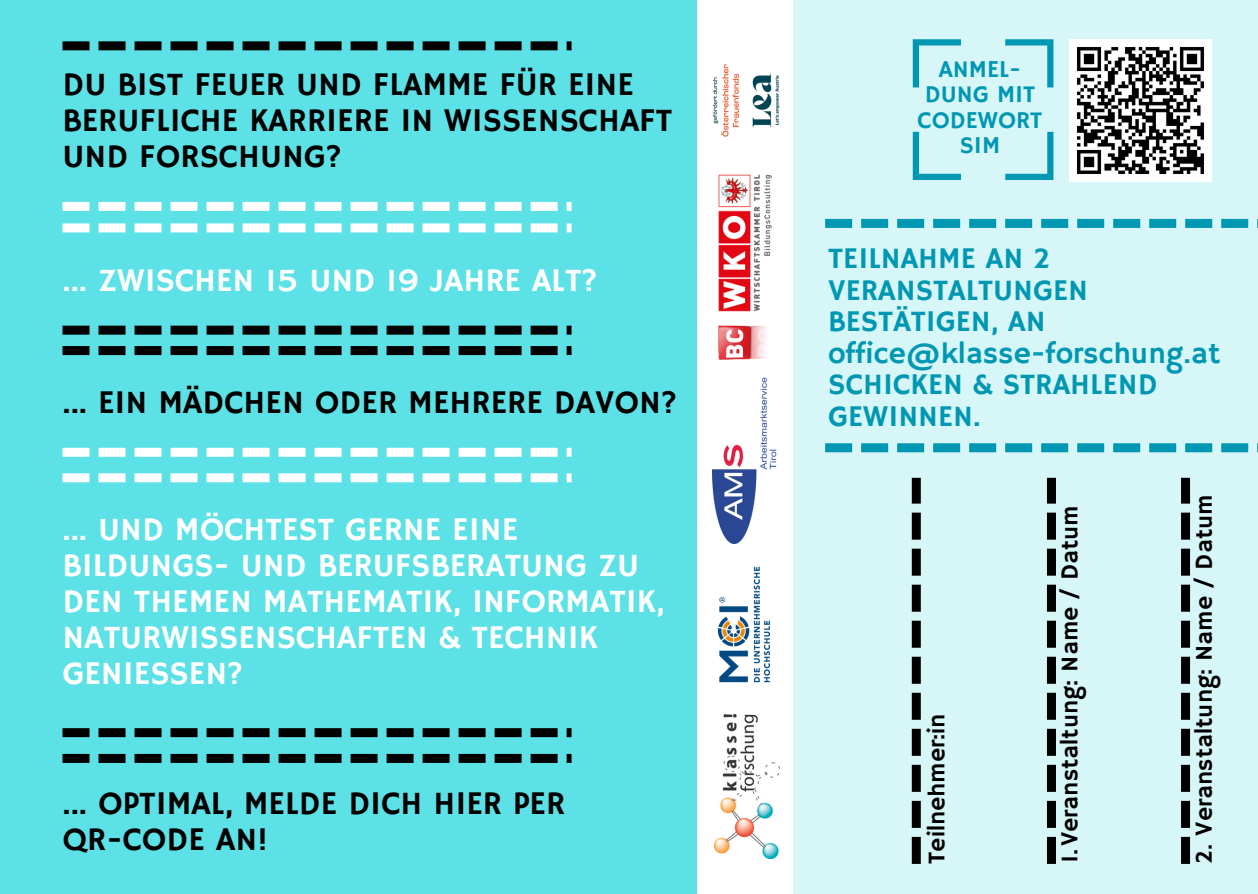
<style>
.page{position:relative;width:1258px;height:894px;background:#fff}
.page>*{position:absolute;margin:0;border:0;box-sizing:border-box;transform-origin:0 0}
.t1{font:33px/36px "Hammersmith One";color:#fff}
.t2{font:33px/36px "Hammersmith One";color:#000}
.t3{font:30px/31.5px "Hammersmith One";color:#0097b2}
.t4{font:24.3px "Hammersmith One";color:#000}
.t5{font:24.3px/25.5px "Hammersmith One";color:#0097b2;text-align:center}
</style>
<div class="page">
<div style="left:0;top:0;width:1258px;height:893px;background:#5ce1e6"></div>
<div style="left:697px;top:0;width:561px;height:893px;background:#d6f6f8"></div>
<svg style="left:912px;top:477px;width:9px;height:386px"></svg>
<svg style="left:1047px;top:477px;width:9px;height:386px"></svg>
<svg style="left:1181px;top:477px;width:9px;height:386px"></svg>
<svg style="left:825px;top:219px;width:433px;height:9px"></svg>
<svg style="left:825px;top:443px;width:433px;height:9px"></svg>
<svg style="left:62px;top:223px;width:509px;height:9px"></svg>
<svg style="left:62px;top:447px;width:509px;height:9px"></svg>
<svg style="left:62px;top:473px;width:509px;height:9px"></svg>
<svg style="left:62px;top:325px;width:509px;height:9px"></svg>
<svg style="left:62px;top:346px;width:509px;height:9px"></svg>
<svg style="left:62px;top:202px;width:509px;height:9px"></svg>
<svg style="left:62px;top:41px;width:509px;height:9px"></svg>
<svg style="left:62px;top:753px;width:509px;height:9px"></svg>
<svg style="left:62px;top:728px;width:509px;height:9px"></svg>
<svg style="left:913px;top:39px;width:48px;height:48px"></svg>
<svg style="left:1005px;top:39px;width:48px;height:48px"></svg>
<svg style="left:1005px;top:132px;width:48px;height:48px"></svg>
<svg style="left:913px;top:132px;width:48px;height:48px"></svg>
<img style="left:1069px;top:39px;width:142px;height:142px">
<div style="left:697px;top:0;width:95px;height:893px;background:#fff"></div>
<img style="left:712px;top:64px;width:68px;height:73px">
<img style="left:712px;top:377px;width:65px;height:166px">
<img style="left:718px;top:174px;width:54px;height:186px">
<img style="left:714px;top:714px;width:65px;height:144px">
<img style="left:717px;top:543px;width:54px;height:140px">
<h3 class="t2" style="left:62px;top:68px;width:611px">DU BIST FEUER UND FLAMME FÜR EINE<br>BERUFLICHE KARRIERE IN WISSENSCHAFT<br>UND FORSCHUNG?</h3>
<p class="t1" style="left:62px;top:263px;width:537px">... ZWISCHEN 15 UND 19 JAHRE ALT?</p>
<p class="t2" style="left:62px;top:385px;width:616px">... EIN MÄDCHEN ODER MEHRERE DAVON?</p>
<h2 class="t1" style="left:62px;top:512px;width:603px">... UND MÖCHTEST GERNE EINE<br>BILDUNGS- UND BERUFSBERATUNG ZU<br>DEN THEMEN MATHEMATIK, INFORMATIK,<br>NATURWISSENSCHAFTEN &amp; TECHNIK<br>GENIESSEN?</h2>
<p class="t2" style="left:62px;top:786px;width:504px">... OPTIMAL, MELDE DICH HIER PER<br>QR-CODE AN!</p>
<p class="t5" style="left:917px;top:57px;width:126px">ANMEL-<br>DUNG MIT<br>CODEWORT<br>SIM</p>
<p class="t3" style="left:828px;top:244px;width:394px">TEILNAHME AN 2<br>VERANSTALTUNGEN<br>BESTÄTIGEN, AN office@klasse-forschung.at<br>SCHICKEN &amp; STRAHLEND<br>GEWINNEN.</p>
<p class="t4" style="left:923px;top:863px;width:152px;rotate:-90deg">Teilnehmer:in</p>
<p class="t4" style="left:1056px;top:862px;width:359px;rotate:-90deg">1.Veranstaltung: Name / Datum</p>
<p class="t4" style="left:1190px;top:863px;width:371px;rotate:-90deg">2. Veranstaltung: Name / Datum</p>
</div>
